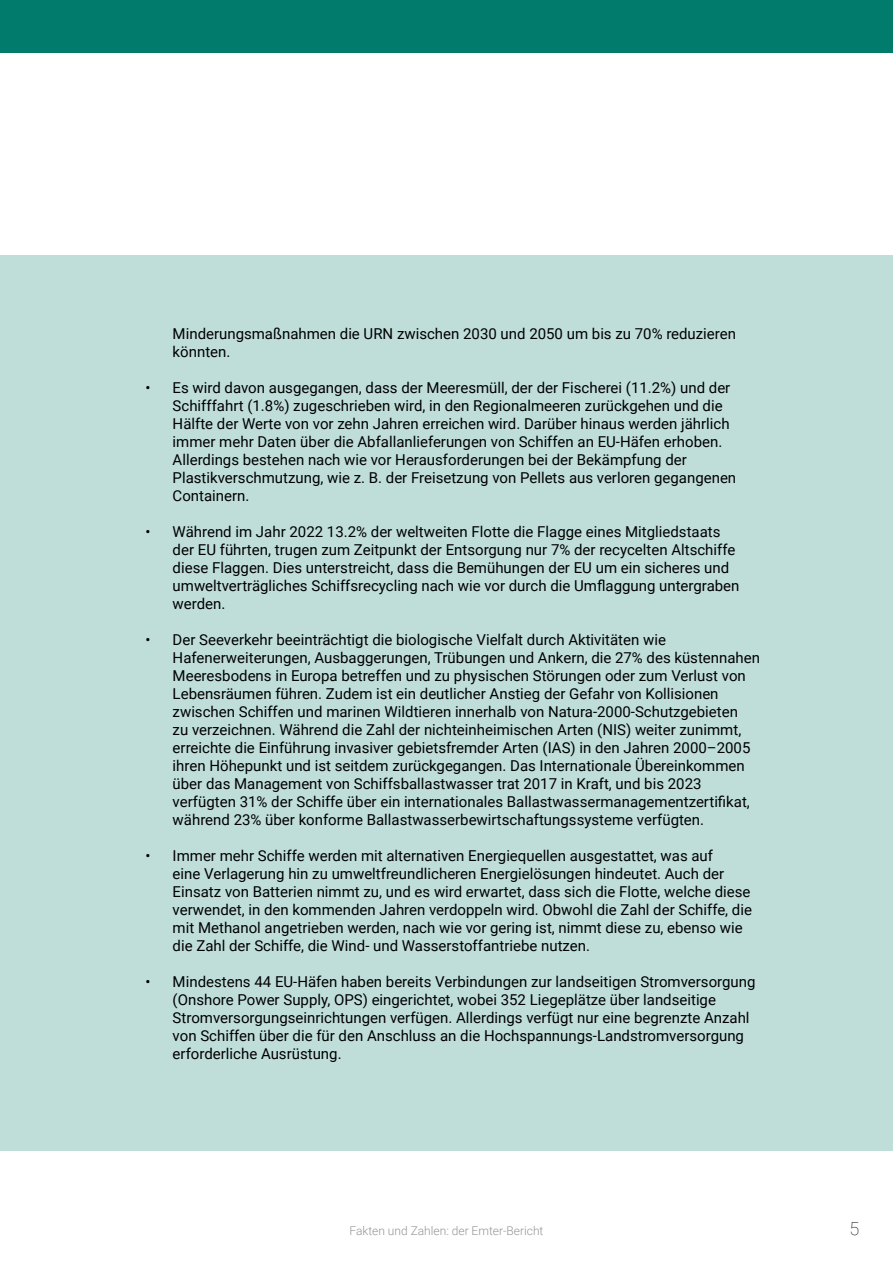
<style>
.page{position:relative;width:893px;height:1263px;background:#fff}
.page>*{position:absolute;margin:0;border:0;box-sizing:border-box;transform-origin:0 0}
.t1{font:100 18px "Roboto";color:#000}
.t2{font:15px/18px "Roboto";color:#000}
.t3{font:300 12px "Roboto";color:#939598}
</style>
<div class="page">
<div style="left:0;top:0;width:892px;height:53px;background:#007b6c"></div>
<div style="left:0;top:255px;width:893px;height:895px;background:#bfdeda"></div>
<p class="t2" style="left:173px;top:324px;width:565px">Minderungsmaßnahmen die URN zwischen 2030 und 2050 um bis zu 70% reduzieren könnten.</p>
<p class="t2" style="left:173px;top:378px;width:565px;text-indent:-27px">• Es wird davon ausgegangen, dass der Meeresmüll, der der Fischerei (11.2%) und der Schifffahrt (1.8%) zugeschrieben wird, in den Regionalmeeren zurückgehen und die Hälfte der Werte von vor zehn Jahren erreichen wird. Darüber hinaus werden jährlich immer mehr Daten über die Abfallanlieferungen von Schiffen an EU-Häfen erhoben.<br>Allerdings bestehen nach wie vor Herausforderungen bei der Bekämpfung der Plastikverschmutzung, wie z. B. der Freisetzung von Pellets aus verloren gegangenen Containern.</p>
<p class="t2" style="left:173px;top:522px;width:568px;text-indent:-27px">• Während im Jahr 2022 13.2% der weltweiten Flotte die Flagge eines Mitgliedstaats der EU führten, trugen zum Zeitpunkt der Entsorgung nur 7% der recycelten Altschiffe diese Flaggen. Dies unterstreicht, dass die Bemühungen der EU um ein sicheres und umweltverträgliches Schiffsrecycling nach wie vor durch die Umflaggung untergraben werden.</p>
<p class="t2" style="left:173px;top:630px;width:589px;text-indent:-27px">• Der Seeverkehr beeinträchtigt die biologische Vielfalt durch Aktivitäten wie Hafenerweiterungen, Ausbaggerungen, Trübungen und Ankern, die 27% des küstennahen Meeresbodens in Europa betreffen und zu physischen Störungen oder zum Verlust von Lebensräumen führen. Zudem ist ein deutlicher Anstieg der Gefahr von Kollisionen zwischen Schiffen und marinen Wildtieren innerhalb von Natura-2000-Schutzgebieten<br>zu verzeichnen. Während die Zahl der nichteinheimischen Arten (NIS) weiter zunimmt, erreichte die Einführung invasiver gebietsfremder Arten (IAS) in den Jahren 2000–2005 ihren Höhepunkt und ist seitdem zurückgegangen. Das Internationale Übereinkommen über das Management von Schiffsballastwasser trat 2017 in Kraft, und bis 2023 verfügten 31% der Schiffe über ein internationales Ballastwassermanagementzertifikat, während 23% über konforme Ballastwasserbewirtschaftungssysteme verfügten.</p>
<p class="t2" style="left:173px;top:846px;width:581px;text-indent:-27px">• Immer mehr Schiffe werden mit alternativen Energiequellen ausgestattet, was auf<br>eine Verlagerung hin zu umweltfreundlicheren Energielösungen hindeutet. Auch der Einsatz von Batterien nimmt zu, und es wird erwartet, dass sich die Flotte, welche diese verwendet, in den kommenden Jahren verdoppeln wird. Obwohl die Zahl der Schiffe, die mit Methanol angetrieben werden, nach wie vor gering ist, nimmt diese zu, ebenso wie die Zahl der Schiffe, die Wind- und Wasserstoffantriebe nutzen.</p>
<p class="t2" style="left:173px;top:972px;width:584px;text-indent:-27px">• Mindestens 44 EU-Häfen haben bereits Verbindungen zur landseitigen Stromversorgung (Onshore Power Supply, OPS) eingerichtet, wobei 352 Liegeplätze über landseitige Stromversorgungseinrichtungen verfügen. Allerdings verfügt nur eine begrenzte Anzahl von Schiffen über die für den Anschluss an die Hochspannungs-Landstromversorgung erforderliche Ausrüstung.</p>
<p class="t3" style="left:349px;top:1223px;width:196px">Fakten und Zahlen: der Emter-Bericht</p>
<p class="t1" style="left:849px;top:1216px;width:11px">5</p>
</div>
